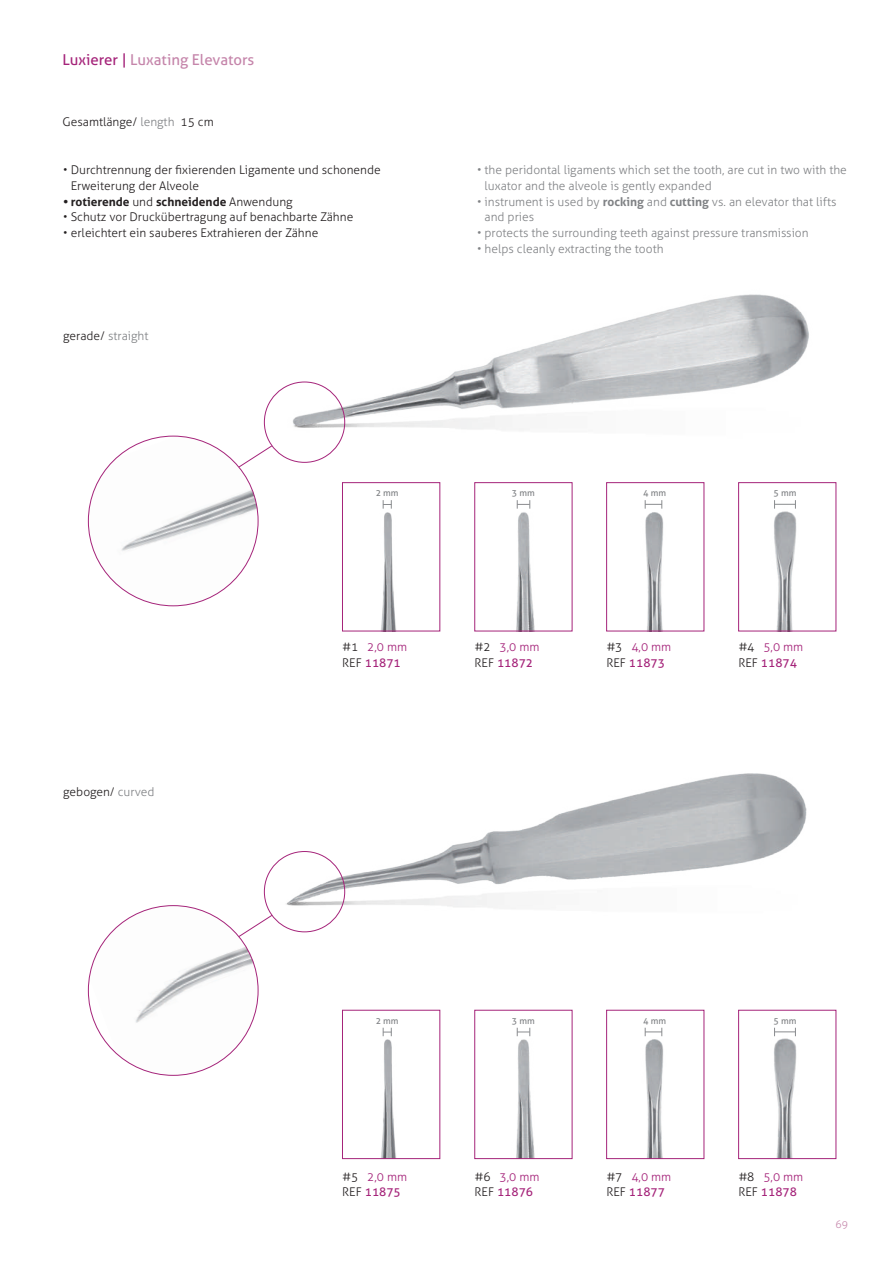
<style>
.page{position:relative;width:893px;height:1263px;background:#fff}
.page>*{position:absolute;margin:0;border:0;box-sizing:border-box;transform-origin:0 0}
.t1{font:15px "Aller";color:#c585aa}
.t2{font:300 12px/15.8px "Aller";color:#231f20}
.t3{font:300 12px/15.8px "Aller";color:#808285}
.t4{font:700 12px "Aller";color:#231f20}
.t5{font:300 10.5px "Aller";color:#c98eb0}
.t6{font:9px "Aller";color:#808285}
.s1{color:#a5247a}
.s2{color:#808285}
.s3{font-weight:300}
.s4{color:#231f20}
.s5{font-weight:700}
.s6{font-weight:400;color:#a5247a}
</style>
<div class="page">
<img style="left:282px;top:294px;width:527px;height:153px">
<img style="left:381px;top:504px;width:15px;height:125px">
<div style="left:342px;top:482px;width:98px;height:149px;border:1px solid #a5247a"></div>
<img style="left:516px;top:500px;width:19px;height:129px">
<div style="left:474px;top:482px;width:98px;height:149px;border:1px solid #a5247a"></div>
<img style="left:644px;top:500px;width:20px;height:129px">
<div style="left:606px;top:482px;width:98px;height:149px;border:1px solid #a5247a"></div>
<img style="left:774px;top:511px;width:23px;height:118px">
<div style="left:738px;top:482px;width:98px;height:149px;border:1px solid #a5247a"></div>
<img style="left:274px;top:773px;width:533px;height:152px">
<div style="left:264px;top:382px;width:81px;height:81px;border:1px solid #a5247a;border-radius:50%"></div>
<svg style="left:258px;top:445px;width:15px;height:11px"></svg>
<img style="left:88px;top:436px;width:170px;height:170px">
<div style="left:264px;top:851px;width:81px;height:81px;border:1px solid #a5247a;border-radius:50%"></div>
<svg style="left:258px;top:915px;width:15px;height:10px"></svg>
<img style="left:89px;top:906px;width:169px;height:169px">
<img style="left:381px;top:1032px;width:15px;height:125px">
<div style="left:342px;top:1010px;width:98px;height:149px;border:1px solid #a5247a"></div>
<img style="left:516px;top:1028px;width:19px;height:129px">
<div style="left:474px;top:1010px;width:98px;height:149px;border:1px solid #a5247a"></div>
<img style="left:644px;top:1027px;width:20px;height:130px">
<div style="left:606px;top:1010px;width:98px;height:149px;border:1px solid #a5247a"></div>
<img style="left:774px;top:1036px;width:23px;height:121px">
<div style="left:738px;top:1010px;width:98px;height:149px;border:1px solid #a5247a"></div>
<svg style="left:383px;top:500px;width:9px;height:9px"></svg>
<svg style="left:517px;top:500px;width:14px;height:9px"></svg>
<svg style="left:645px;top:500px;width:18px;height:9px"></svg>
<svg style="left:774px;top:500px;width:22px;height:9px"></svg>
<svg style="left:383px;top:1028px;width:9px;height:8px"></svg>
<svg style="left:517px;top:1028px;width:14px;height:8px"></svg>
<svg style="left:645px;top:1028px;width:18px;height:8px"></svg>
<svg style="left:774px;top:1028px;width:22px;height:8px"></svg>
<p class="t1" style="left:63px;top:51px;width:193px"><span class="s1">Luxierer |</span> Luxating Elevators</p>
<p class="t2" style="left:63px;top:114px;width:153px">Gesamtlänge/ <span class="s2">length</span> 15 cm</p>
<p class="t2" style="left:71px;top:162px;width:311px;text-indent:-8px">• Durchtrennung der fixierenden Ligamente und schonende<br>Erweiterung der Alveole</p>
<p class="t4" style="left:63px;top:194px;width:231px">• rotierende <span class="s3">und</span> schneidende <span class="s3">Anwendung</span></p>
<p class="t2" style="left:63px;top:209px;width:291px">• Schutz vor Druckübertragung auf benachbarte Zähne</p>
<p class="t2" style="left:63px;top:225px;width:256px">• erleichtert ein sauberes Extrahieren der Zähne</p>
<p class="t3" style="left:63px;top:328px;width:87px"><span class="s4">gerade/</span> straight</p>
<p class="t3" style="left:485px;top:162px;width:364px;text-indent:-8px">• the peridontal ligaments which set the tooth, are cut in two with the luxator and the alveole is gently expanded</p>
<p class="t3" style="left:485px;top:194px;width:353px;text-indent:-8px">• instrument is used by <span class="s5">rocking</span> and <span class="s5">cutting</span> vs. an elevator that lifts and pries</p>
<p class="t3" style="left:477px;top:225px;width:333px">• protects the surrounding teeth against pressure transmission</p>
<p class="t3" style="left:477px;top:241px;width:188px">• helps cleanly extracting the tooth</p>
<p class="t6" style="left:376px;top:488px;width:24px">2 mm</p>
<p class="t6" style="left:512px;top:488px;width:24px">3 mm</p>
<p class="t6" style="left:643px;top:488px;width:24px">4 mm</p>
<p class="t6" style="left:774px;top:488px;width:24px">5 mm</p>
<p class="t2" style="left:63px;top:784px;width:93px">gebogen/ <span class="s2">curved</span></p>
<p class="t2" style="left:342px;top:639px;width:66px">#1 <span class="s1">2,0 mm<br></span>REF <span class="s6">11871</span></p>
<p class="t2" style="left:474px;top:639px;width:66px">#2 <span class="s1">3,0 mm<br></span>REF <span class="s6">11872</span></p>
<p class="t2" style="left:606px;top:639px;width:66px">#3 <span class="s1">4,0 mm<br></span>REF <span class="s6">11873</span></p>
<p class="t2" style="left:738px;top:639px;width:66px">#4 <span class="s1">5,0 mm<br></span>REF <span class="s6">11874</span></p>
<p class="t6" style="left:376px;top:1015px;width:24px">2 mm</p>
<p class="t6" style="left:512px;top:1015px;width:24px">3 mm</p>
<p class="t6" style="left:643px;top:1015px;width:24px">4 mm</p>
<p class="t6" style="left:774px;top:1015px;width:24px">5 mm</p>
<p class="t2" style="left:342px;top:1168px;width:66px">#5 <span class="s1">2,0 mm<br></span>REF <span class="s6">11875</span></p>
<p class="t2" style="left:474px;top:1168px;width:66px">#6 <span class="s1">3,0 mm<br></span>REF <span class="s6">11876</span></p>
<p class="t2" style="left:606px;top:1168px;width:66px">#7 <span class="s1">4,0 mm<br></span>REF <span class="s6">11877</span></p>
<p class="t2" style="left:738px;top:1168px;width:66px">#8 <span class="s1">5,0 mm<br></span>REF <span class="s6">11878</span></p>
<p class="t5" style="left:835px;top:1218px;width:14px">69</p>
</div>
